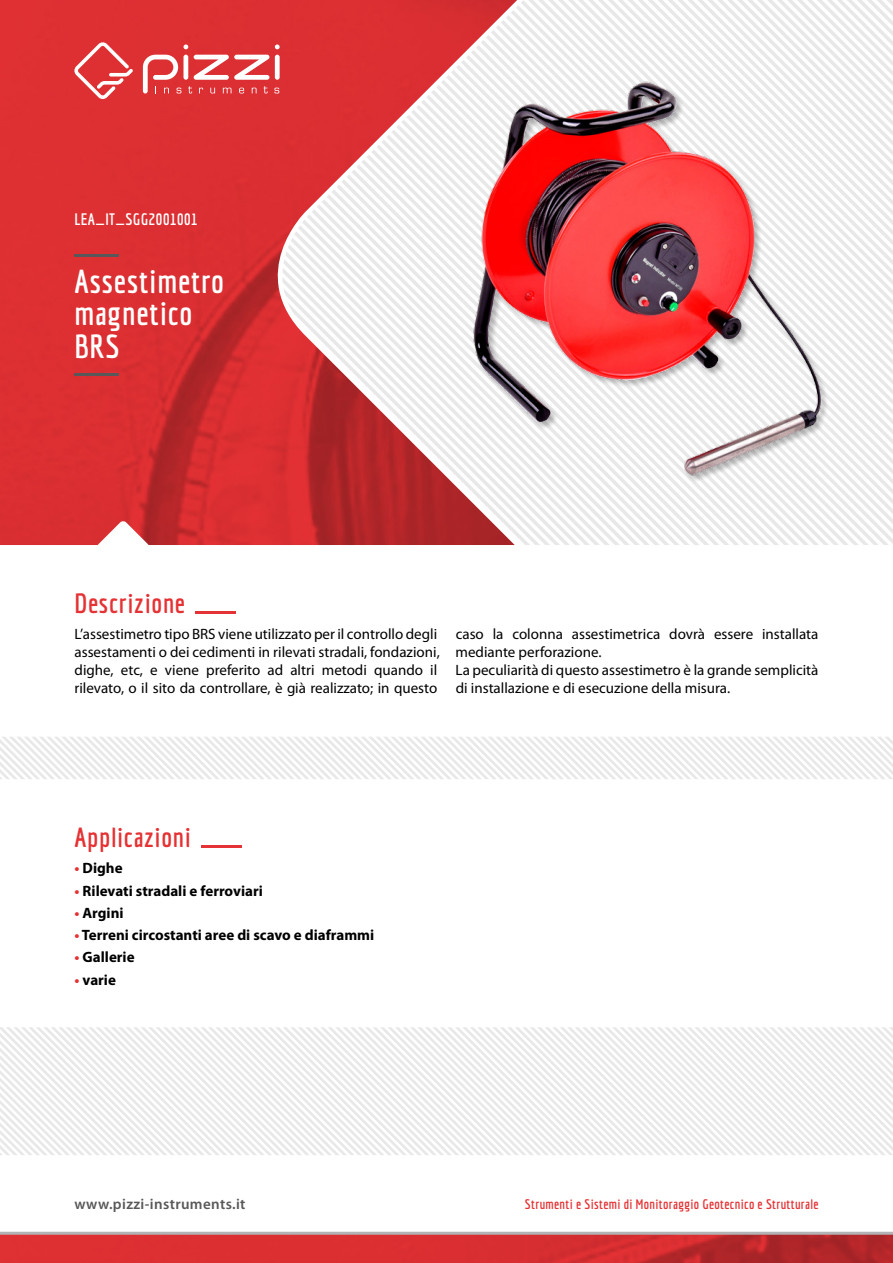
<style>
.page{position:relative;width:893px;height:1263px;background:#fff}
.page>*{position:absolute;margin:0;border:0;box-sizing:border-box;transform-origin:0 0}
.t1{font:700 32.4px/32.4px "Economica";letter-spacing:.025em;color:#fff}
.t2{font:700 27px "Economica";letter-spacing:.025em;color:#e53234}
.t3{font:700 16.2px "Economica";letter-spacing:.025em;color:#fff}
.t4{font:15px/18px "Myriad Pro";color:#000}
.t5{font:700 15px "Myriad Pro";color:#000}
.t6{font:600 15px "Myriad Pro";letter-spacing:.025em;color:#58585a}
.t7{font:700 13.5px "Economica";letter-spacing:.025em;color:#e53234}
.s1{color:#e53234}
</style>
<div class="page">
<img style="left:0;top:0;width:247px;height:521px">
<hr style="left:74px;top:255px;width:45px;height:2px;background:#58585a">
<hr style="left:74px;top:373px;width:45px;height:3px;background:#58585a">
<svg style="left:247px;top:0;width:646px;height:521px"></svg>
<img style="left:0;top:1235px;width:893px;height:28px">
<img style="left:462px;top:63px;width:374px;height:421px">
<div style="left:183px;top:55px;width:5px;height:25px;background:#fff;border-radius:2px"></div>
<div style="left:275px;top:55px;width:5px;height:25px;background:#fff;border-radius:2px"></div>
<svg style="left:275px;top:45px;width:5px;height:4px"></svg>
<svg style="left:183px;top:45px;width:5px;height:4px"></svg>
<svg style="left:193px;top:55px;width:77px;height:25px"></svg>
<svg style="left:143px;top:55px;width:38px;height:39px"></svg>
<svg style="left:188px;top:86px;width:4px;height:8px"></svg>
<svg style="left:199px;top:88px;width:4px;height:5px"></svg>
<svg style="left:210px;top:88px;width:5px;height:6px"></svg>
<svg style="left:223px;top:88px;width:8px;height:5px"></svg>
<svg style="left:239px;top:88px;width:5px;height:6px"></svg>
<svg style="left:252px;top:88px;width:5px;height:5px"></svg>
<svg style="left:264px;top:86px;width:4px;height:8px"></svg>
<svg style="left:274px;top:88px;width:5px;height:6px"></svg>
<svg style="left:74px;top:42px;width:59px;height:57px"></svg>
<svg style="left:0;top:521px;width:893px;height:24px"></svg>
<hr style="left:0;top:1232px;width:893px;height:3px;background:#b1b3b4">
<svg style="left:0;top:1027px;width:893px;height:128px"></svg>
<svg style="left:0;top:737px;width:893px;height:42px"></svg>
<p class="t3" style="left:74px;top:209px;width:125px">LEA_IT_SGG2001001</p>
<h1 class="t1" style="left:74px;top:265px;width:151px">Assestimetro magnetico<br>BRS</h1>
<h2 class="t2" style="left:74px;top:588px;width:166px">Descrizione _</h2>
<p class="t4" style="left:74px;top:625px;width:367px">L’assestimetro tipo BRS viene utilizzato per il controllo degli assestamenti o dei cedimenti in rilevati stradali, fondazioni, dighe, etc, e viene preferito ad altri metodi quando il rilevato, o il sito da controllare, è già realizzato; in questo</p>
<p class="t4" style="left:456px;top:625px;width:364px">caso la colonna assestimetrica dovrà essere installata mediante perforazione.<br>La peculiarità di questo assestimetro è la grande semplicità di installazione e di esecuzione della misura.</p>
<h2 class="t2" style="left:74px;top:822px;width:172px">Applicazioni _</h2>
<p class="t5" style="left:74px;top:860px;width:50px"><span class="s1">•</span> Dighe</p>
<p class="t5" style="left:74px;top:882px;width:190px"><span class="s1">•</span> Rilevati stradali e ferroviari</p>
<p class="t5" style="left:74px;top:904px;width:51px"><span class="s1">•</span> Argini</p>
<p class="t5" style="left:74px;top:927px;width:301px"><span class="s1">•</span> Terreni circostanti aree di scavo e diaframmi</p>
<p class="t5" style="left:74px;top:949px;width:62px"><span class="s1">•</span> Gallerie</p>
<p class="t5" style="left:74px;top:971px;width:43px"><span class="s1">•</span> varie</p>
<p class="t6" style="left:74px;top:1196px;width:173px">www.pizzi-instruments.it</p>
<p class="t7" style="left:525px;top:1196px;width:295px">Strumenti e Sistemi di Monitoraggio Geotecnico e Strutturale</p>
</div>
